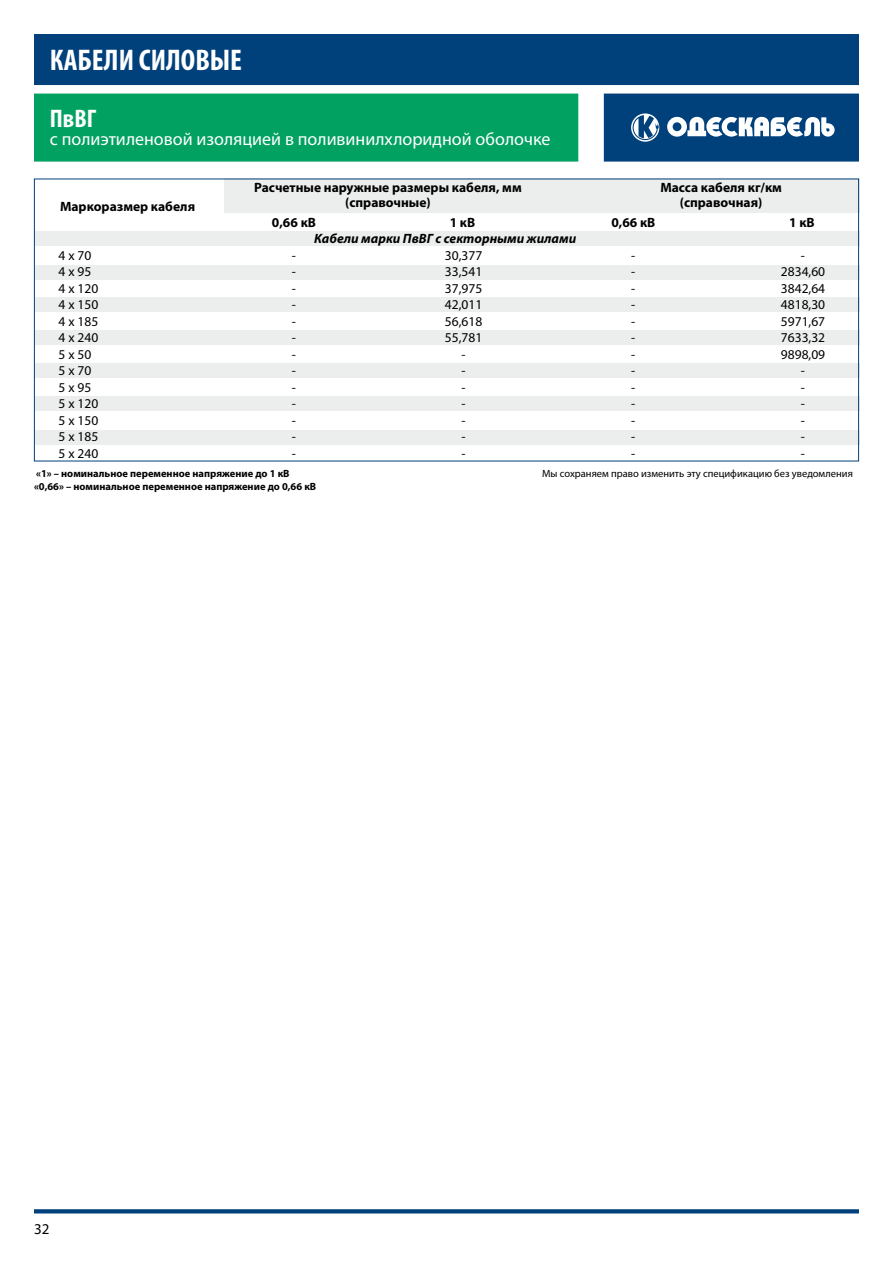
<style>
.page{position:relative;width:893px;height:1263px;background:#fff}
.page>*{position:absolute;margin:0;border:0;box-sizing:border-box;transform-origin:0 0}
.t1{font:700 condensed 30px "Myriad Pro";color:#fff}
.t2{font:700 condensed 25.5px "Myriad Pro";color:#fff}
.t3{font:18px "Myriad Pro";color:#fff}
.t4{font:15px "Myriad Pro";color:#000}
.t5{font:13.5px/16.5px "Myriad Pro";color:#000;text-align:justify}
.t6{font:700 13.5px/15px "Myriad Pro";color:#000;text-align:center}
.t7{font:italic 700 13.5px "Myriad Pro";color:#000}
.t8{font:700 10.5px/12.6px "Myriad Pro";color:#000}
.t9{font:10.5px "Myriad Pro";color:#000}
</style>
<div class="page">
<svg style="left:34px;top:1209px;width:825px;height:4px;background:#0f4b82"></svg>
<div style="left:34px;top:34px;width:825px;height:51px;background:#00407b"></div>
<div style="left:34px;top:94px;width:544px;height:68px;background:#00a161;border:2px solid #00a161"></div>
<div style="left:604px;top:94px;width:255px;height:68px;background:#00407b;border:2px solid #00407b"></div>
<svg style="left:667px;top:117px;width:168px;height:20px"></svg>
<svg style="left:631px;top:113px;width:28px;height:29px"></svg>
<svg style="left:633px;top:115px;width:26px;height:25px"></svg>
<div style="left:224px;top:179px;width:636px;height:34px;background:#eceded"></div>
<div style="left:35px;top:231px;width:825px;height:15px;background:#eceded"></div>
<div style="left:35px;top:265px;width:825px;height:14px;background:#eceded"></div>
<div style="left:35px;top:297px;width:825px;height:15px;background:#eceded"></div>
<div style="left:35px;top:330px;width:825px;height:15px;background:#eceded"></div>
<div style="left:35px;top:363px;width:825px;height:15px;background:#eceded"></div>
<div style="left:35px;top:396px;width:825px;height:15px;background:#eceded"></div>
<div style="left:35px;top:430px;width:825px;height:15px;background:#eceded"></div>
<p class="t1" style="left:50px;top:41px;width:194px">КАБЕЛИ СИЛОВЫЕ</p>
<p class="t2" style="left:50px;top:103px;width:48px">ПвВГ</p>
<p class="t3" style="left:50px;top:128px;width:502px">с полиэтиленовой изоляцией в поливинилхлоридной оболочке</p>
<p class="t6" style="left:60px;top:199px;width:137px">Маркоразмер кабеля</p>
<p class="t5" style="left:59px;top:247px;width:41px;text-align:left">4 х 70<br>4 х 95<br>4 х 120<br>4 х 150<br>4 х 185<br>4 х 240<br>5 x 50<br>5 x 70<br>5 x 95<br>5 x 120<br>5 x 150<br>5 x 185<br>5 x 240</p>
<p class="t6" style="left:254px;top:180px;width:269px">Расчетные наружные размеры кабеля, мм (справочные)</p>
<p class="t7" style="left:314px;top:230px;width:264px">Кабели марки ПвВГ с секторными жилами</p>
<p class="t6" style="left:450px;top:215px;width:27px">1 кВ</p>
<p class="t5" style="left:445px;top:247px;width:39px;text-align:center">30,377<br>33,541<br>37,975<br>42,011<br>56,618<br>55,781 -<br>-<br>-<br>-<br>-<br>-<br>-</p>
<p class="t6" style="left:272px;top:215px;width:46px">0,66 кВ</p>
<p class="t5" style="left:292px;top:247px;width:6px">- - - - - - - - - - - - -</p>
<p class="t6" style="left:660px;top:180px;width:123px">Масса кабеля кг/км (справочная)</p>
<p class="t6" style="left:611px;top:215px;width:46px">0,66 кВ</p>
<p class="t5" style="left:631px;top:247px;width:6px">- - - - - - - - - - - - -</p>
<p class="t6" style="left:789px;top:215px;width:27px">1 кВ</p>
<p class="t5" style="left:781px;top:247px;width:46px;text-align:center">-<br>2834,60<br>3842,64<br>4818,30<br>5971,67<br>7633,32<br>9898,09 -<br>-<br>-<br>-<br>-<br>-</p>
<p class="t8" style="left:34px;top:467px;width:284px">«1» – номинальное переменное напряжение до 1 кВ «0,66» – номинальное переменное напряжение до 0,66 кВ</p>
<p class="t9" style="left:542px;top:467px;width:312px">Мы сохраняем право изменить эту спецификацию без уведомления</p>
<p class="t4" style="left:34px;top:1220px;width:17px">32</p>
</div>
